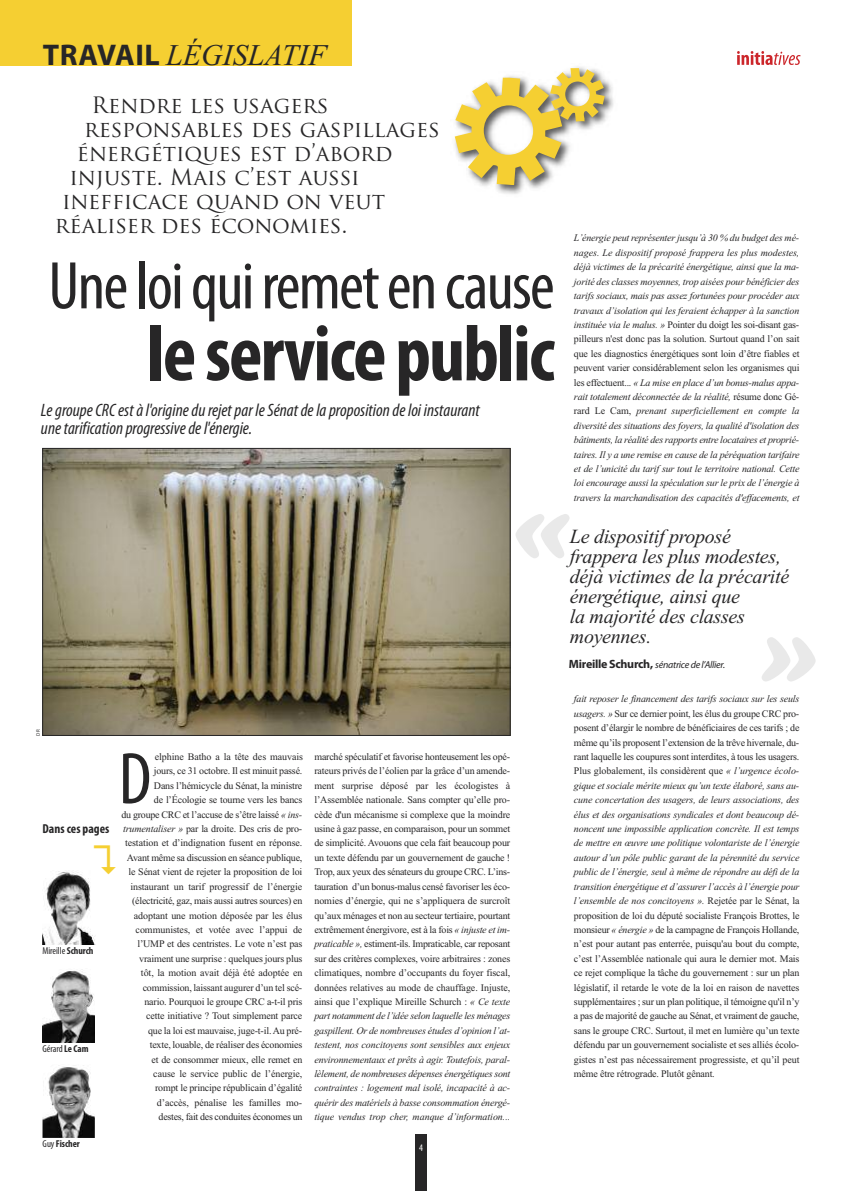
<style>
.page{position:relative;width:842px;height:1191px;background:#fff}
.page>*{position:absolute;margin:0;border:0;box-sizing:border-box;transform-origin:0 0}
.t1{font:700 condensed 80px "Myriad Pro";letter-spacing:-.025em;color:#272627}
.t2{font:condensed 73.9px "Myriad Pro";color:#272627}
.t3{font:condensed 68px "Myriad Pro";letter-spacing:-.025em;color:#272627}
.t4{font:italic 30px "Times New Roman";color:#272627}
.t5{font:22px "Trajan Pro";color:#272627}
.t6{font:italic 20px/20px "Times New Roman";letter-spacing:-.015em;color:#272627}
.t7{font:italic condensed 18px/18px "Myriad Pro";color:#272627}
.t8{font:700 condensed 13px "Myriad Pro";color:#272627}
.t9{font:10px/14.4px "Times New Roman";letter-spacing:-.015em;color:#272627;text-align:justify}
.t10{font:italic 10px/14.4px "Times New Roman";letter-spacing:-.02em;color:#272627;text-align:justify}
.t11{font:italic 10px "Myriad Pro";letter-spacing:-.025em;color:#272627}
.t12{font:condensed 10px "Myriad Pro";letter-spacing:-.005em;color:#272627}
.t13{font:700 condensed 10px "Myriad Pro";color:#272627}
.t14{font:condensed 10px "Myriad Pro";color:#fff}
.t15{font:5px "Myriad Pro";color:#272627}
.s1{font-family:"Myriad Pro";font-weight:700;font-style:normal}
.s2{font-weight:700}
.s3{font-weight:400}
.s4{font-style:italic}
.s5{font-style:normal}
.s6{font-weight:700;font-style:normal;font-size:12px}
</style>
<div class="page">
<div style="left:415px;top:1134px;width:12px;height:57px;background:#272627"></div>
<img style="left:45px;top:450px;width:463px;height:283px">
<div style="left:43px;top:448px;width:467px;height:287px;border:1px solid #272627"></div>
<img style="left:454px;top:67px;width:160px;height:127px">
<svg style="left:455px;top:68px;width:150px;height:117px"></svg>
<svg style="left:516px;top:514px;width:53px;height:44px"></svg>
<svg style="left:762px;top:637px;width:54px;height:44px"></svg>
<div style="left:0;top:0;width:351px;height:65px;background:#f5cf32"></div>
<img style="left:43px;top:1065px;width:51px;height:73px">
<svg style="left:737px;top:51px;width:63px;height:14px"></svg>
<img style="left:43px;top:871px;width:51px;height:73px">
<img style="left:43px;top:969px;width:51px;height:73px">
<h3 class="t4" style="left:43px;top:37px;width:285px"><span class="s1">TravaIl</span> LÉGISLATIF</h3>
<h3 class="t5" style="left:92px;top:96px;width:239px">Rendre les usagers</h3>
<h3 class="t5" style="left:84px;top:120px;width:357px">responsables des gaspillages</h3>
<h3 class="t5" style="left:77px;top:144px;width:317px">énergétiques est d’abord</h3>
<h3 class="t5" style="left:70px;top:168px;width:292px">injuste. Mais c’est aussi</h3>
<h3 class="t5" style="left:62px;top:192px;width:324px">inefficace quand on veut</h3>
<h3 class="t5" style="left:55px;top:216px;width:294px">réaliser des économies.</h3>
<h3 class="t3" style="left:48px;top:262px;width:508px">Uneloiquiremeten cause</h3>
<h1 class="t1" style="left:147px;top:325px;width:410px">le servicepublic</h1>
<h3 class="t7" style="left:41px;top:403px;width:440px">LegroupeCRCestàl'originedurejetpar leSénatdelapropositiondeloi instaurant unetarificationprogressivedel'énergie.</h3>
<p class="t15" style="left:36px;top:736px;width:8px;rotate:-90deg">DR</p>
<h3 class="t8" style="left:43px;top:824px;width:68px">Dans ces pages</h3>
<p class="t12" style="left:43px;top:947px;width:53px">Mireille<span class="s2">Schurch</span></p>
<p class="t12" style="left:43px;top:1045px;width:47px">Gérard<span class="s2">Le cam</span></p>
<p class="t13" style="left:43px;top:1140px;width:39px"><span class="s3">Guy</span>Fischer</p>
<p class="t9" style="left:121px;top:749px;width:183px;text-align:right">elphine Batho a la tête des mauvais<br>jours, ce 31 octobre. Il est minuit passé.<br>Dans l’hémicycle du Sénat, la ministre<br>de l’Écologie se tourne vers les bancs<br>du groupe CRC et l’accuse de s’être laissé <span class="s4">« ins&shy;trumentaliser »</span> par la droite. Des cris de pro&shy;testation et d’indignation fusent en réponse.<br>Avant même sa discussion en séance publique, le Sénat vient de rejeter la proposition de loi instaurant un tarif progressif de l’énergie (électricité, gaz, mais aussi autres sources) en adoptant une motion déposée par les élus communistes, et votée avec l’appui de l’UMP et des centristes. Le vote n’est pas vraiment une surprise : quelques jours plus<br>tôt, la motion avait déjà été adoptée en commission, laissant augurer d’un tel scé&shy;nario. Pourquoi le groupe CRC a-t-il pris<br>cette initiative ? Tout simplement parce<br>que la loi est mauvaise, juge-t-il.Au pré-<br>texte, louable, de réaliser des économies<br>et de consommer mieux, elle remet en<br>cause le service public de l’énergie,<br>rompt le principe républicain d’égalité d’accès, pénalise les familles mo-<br>destes, fait des conduites économes un</p>
<p class="t9" style="left:314px;top:749px;width:197px">marché spéculatif et favorise honteusement les opé&shy;rateurs privés de l’éolien par la grâce d’un amende&shy;ment surprise déposé par les écologistes à l’Assemblée nationale. Sans compter qu’elle pro&shy;cède d'un mécanisme si complexe que la moindre usine à gaz passe, en comparaison, pour un sommet de simplicité. Avouons que cela fait beaucoup pour un texte défendu par un gouvernement de gauche !<br>Trop, aux yeux des sénateurs du groupe CRC. L’ins&shy;tauration d’un bonus-malus censé favoriser les éco&shy;nomies d’énergie, qui ne s’appliquera de surcroît qu’aux ménages et non au secteur tertiaire, pourtant extrêmement énergivore, est à la fois <span class="s4">« injuste et im&shy;praticable »,</span> estiment-ils. Impraticable, car reposant sur des critères complexes, voire arbitraires : zones climatiques, nombre d’occupants du foyer fiscal, données relatives au mode de chauffage. Injuste, ainsi que l’explique Mireille Schurch : <span class="s4">« Ce texte part notamment de l’idée selon laquelle les ménages gaspillent. Or de nombreuses études d’opinion l’at&shy;testent, nos concitoyens sont sensibles aux enjeux environnementaux et prêts à agir. Toutefois, paral&shy;lèlement, de nombreuses dépenses énergétiques sont contraintes : logement mal isolé, incapacité à ac&shy;quérir des matériels à basse consommation énergé&shy;tique vendus trop cher, manque d’information...</span></p>
<h2 class="t2" style="left:119px;top:752px;width:34px">D</h2>
<p class="t14" style="left:419px;top:1144px;width:5px">4</p>
<p class="t10" style="left:574px;top:231px;width:227px">L’énergie peut représenterjusqu’à 30 % du budget des mé&shy;nages. Le dispositif proposé frappera les plus modestes, déjà victimes de la précarité énergétique, ainsi que la ma&shy;jorité des classes moyennes, trop aisées pour bénéficier des tarifs sociaux, mais pas assez fortunées pour procéder aux travaux d’isolation qui les feraient échapper à la sanction instituée via le malus. » <span class="s5">Pointer du doigt les soi-disant gas&shy;pilleurs n'est donc pas la solution. Surtout quand l’on sait que les diagnostics énergétiques sont loin d’être fiables et peuvent varier considérablement selon les organismes qui les effectuent...</span> « La mise en place d’un bonus-malus appa&shy;rait totalement déconnectée de la réalité, <span class="s5">résume donc Gé&shy;rard Le Cam,</span> prenant superficiellement en compte la diversité des situations des foyers, la qualité d'isolation des bâtiments, la réalité des rapports entre locataires et proprié&shy;taires. Il y a une remise en cause de la péréquation tarifaire et de l’unicité du tarif sur tout le territoire national. Cette loi encourage aussi la spéculation sur le prix de l’énergie à travers la marchandisation des capacités d'effacements, et</p>
<h3 class="t6" style="left:570px;top:526px;width:221px">Le dispositif proposé frappera les plus modestes, déjà victimes de la précarité énergétique, ainsi que<br>la majorité des classes moyennes.</h3>
<p class="t11" style="left:569px;top:661px;width:158px"><span class="s6">mireille schurch,</span> sénatrice de l’Allier.</p>
<p class="t9" style="left:574px;top:692px;width:227px"><span class="s4">fait reposer le financement des tarifs sociaux sur les seuls usagers. »</span> Sur ce dernier point, les élus du groupe CRC pro&shy;posent d’élargir le nombre de bénéficiaires de ces tarifs ; de même qu’ils proposent l’extension de la trêve hivernale, du&shy;rant laquelle les coupures sont interdites, à tous les usagers.<br>Plus globalement, ils considèrent que <span class="s4">« l’urgence écolo&shy;gique et sociale mérite mieux qu’un texte élaboré, sans au&shy;cune concertation des usagers, de leurs associations, des élus et des organisations syndicales et dont beaucoup dé&shy;noncent une impossible application concrète. Il est temps de mettre en œuvre une politique volontariste de l’énergie autour d’un pôle public garant de la pérennité du service public de l’énergie, seul à même de répondre au défi de la transition énergétique et d’assurer l’accès à l’énergie pour l’ensemble de nos concitoyens ».</span> Rejetée par le Sénat, la proposition de loi du député socialiste François Brottes, le monsieur <span class="s4">« énergie »</span> de la campagne de François Hollande, n’est pour autant pas enterrée, puisqu'au bout du compte, c’est l’Assemblée nationale qui aura le dernier mot. Mais ce rejet complique la tâche du gouvernement : sur un plan législatif, il retarde le vote de la loi en raison de navettes supplémentaires ; sur un plan politique, il témoigne qu'il n’y a pas de majorité de gauche au Sénat, et vraiment de gauche, sans le groupe CRC. Surtout, il met en lumière qu’un texte défendu par un gouvernement socialiste et ses alliés écolo&shy;gistes n’est pas nécessairement progressiste, et qu’il peut même être rétrograde. Plutôt gênant.</p>
</div>
